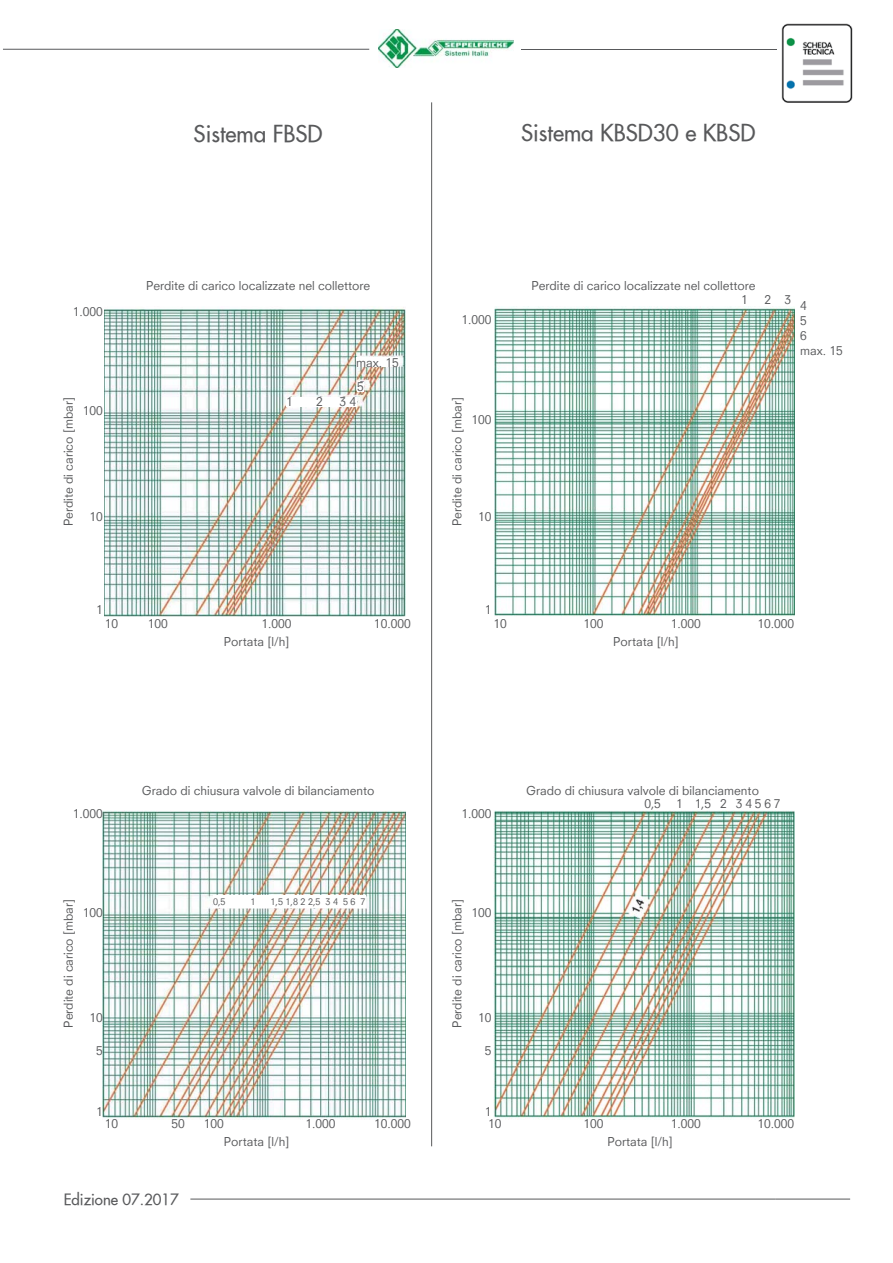
<style>
.page{position:relative;width:893px;height:1263px;background:#fff}
.page>*{position:absolute;margin:0;border:0;box-sizing:border-box;transform-origin:0 0}
.t1{font:22.5px "Futura Extended";color:#58595b}
.t2{font:15px "Futura Extended";color:#58595b}
.t3{font:12px/15px "Neuzeit SLT";color:#58595b}
.t4{font:9px "Neuzeit SLT";color:#58595b}
</style>
<div class="page">
<img style="left:105px;top:307px;width:300px;height:309px">
<div style="left:286px;top:397px;width:70px;height:9px;background:#fff"></div>
<div style="left:357px;top:382px;width:7px;height:9px;background:#fff"></div>
<div style="left:356px;top:358px;width:43px;height:9px;background:#fff"></div>
<img style="left:495px;top:307px;width:299px;height:309px">
<img style="left:494px;top:811px;width:300px;height:308px">
<hr style="left:431px;top:102px;width:1px;height:1044px;background:#58595b">
<img style="left:103px;top:811px;width:302px;height:308px">
<div style="left:213px;top:895px;width:153px;height:13px;background:#fff"></div>
<hr style="left:190px;top:1199px;width:586px;height:1px;background:#58595b">
<hr style="left:3px;top:49px;width:366px;height:1px;background:#58595b">
<hr style="left:521px;top:49px;width:257px;height:1px;background:#58595b">
<img style="left:781px;top:24px;width:72px;height:78px">
<img style="left:379px;top:29px;width:135px;height:39px">
<hr style="left:776px;top:1199px;width:74px;height:1px;background:#58595b">
<h1 class="t1" style="left:194px;top:122px;width:130px">Sistema FBSD</h1>
<h1 class="t1" style="left:521px;top:122px;width:236px">Sistema KBSD30 e KBSD</h1>
<p class="t3" style="left:146px;top:278px;width:226px">Perdite di carico localizzate nel collettore</p>
<p class="t3" style="left:531px;top:278px;width:226px">Perdite di carico localizzate nel collettore</p>
<p class="t3" style="left:73px;top:304px;width:32px">1.000</p>
<p class="t3" style="left:462px;top:312px;width:32px">1.000</p>
<p class="t3" style="left:741px;top:292px;width:8px">1</p>
<p class="t3" style="left:764px;top:292px;width:28px">2 3</p>
<p class="t3" style="left:800px;top:298px;width:44px">4<br>5<br>6<br>max. 15</p>
<p class="t3" style="left:356px;top:355px;width:44px">max. 15</p>
<p class="t3" style="left:357px;top:379px;width:8px">5</p>
<p class="t3" style="left:61px;top:526px;width:130px;rotate:-90deg">Perdite di carico [mbar]</p>
<p class="t3" style="left:83px;top:403px;width:22px">100</p>
<p class="t3" style="left:89px;top:509px;width:15px">10</p>
<p class="t3" style="left:286px;top:394px;width:8px">1</p>
<p class="t3" style="left:316px;top:394px;width:8px">2</p>
<p class="t3" style="left:340px;top:394px;width:18px">3 4</p>
<p class="t3" style="left:450px;top:526px;width:130px;rotate:-90deg">Perdite di carico [mbar]</p>
<p class="t3" style="left:472px;top:412px;width:22px">100</p>
<p class="t3" style="left:478px;top:509px;width:15px">10</p>
<p class="t3" style="left:96px;top:602px;width:8px">1</p>
<p class="t3" style="left:485px;top:602px;width:8px">1</p>
<p class="t3" style="left:105px;top:616px;width:15px">10</p>
<p class="t3" style="left:148px;top:616px;width:22px">100</p>
<p class="t3" style="left:262px;top:616px;width:32px">1.000</p>
<p class="t3" style="left:374px;top:616px;width:38px">10.000</p>
<p class="t3" style="left:494px;top:616px;width:15px">10</p>
<p class="t3" style="left:583px;top:616px;width:22px">100</p>
<p class="t3" style="left:671px;top:616px;width:32px">1.000</p>
<p class="t3" style="left:757px;top:616px;width:38px">10.000</p>
<p class="t3" style="left:224px;top:634px;width:67px">Portata [l/h]</p>
<p class="t3" style="left:613px;top:634px;width:67px">Portata [l/h]</p>
<p class="t3" style="left:73px;top:806px;width:32px">1.000</p>
<p class="t3" style="left:142px;top:783px;width:234px">Grado di chiusura valvole di bilanciamento</p>
<p class="t3" style="left:462px;top:806px;width:32px">1.000</p>
<p class="t3" style="left:644px;top:784px;width:116px;line-height:13.2px;text-indent:-118px">Grado di chiusura valvole di bilanciamento<br>0,5</p>
<p class="t3" style="left:676px;top:796px;width:106px">1 1,5 2 3 4 5 6 7</p>
<p class="t3" style="left:61px;top:1028px;width:130px;rotate:-90deg">Perdite di carico [mbar]</p>
<p class="t3" style="left:83px;top:905px;width:22px">100</p>
<p class="t3" style="left:89px;top:1010px;width:15px">10</p>
<p class="t4" style="left:213px;top:896px;width:14px">0,5</p>
<p class="t4" style="left:251px;top:896px;width:7px">1</p>
<p class="t4" style="left:271px;top:896px;width:97px">1,5 1,8 2 2,5 3 4 5 6 7</p>
<p class="t3" style="left:450px;top:1028px;width:130px;rotate:-90deg">Perdite di carico [mbar]</p>
<p class="t3" style="left:472px;top:905px;width:22px">100</p>
<p class="t3" style="left:478px;top:1010px;width:15px">10</p>
<p class="t3" style="left:96px;top:1043px;width:8px">5</p>
<p class="t3" style="left:485px;top:1043px;width:8px">5</p>
<p class="t3" style="left:96px;top:1104px;width:8px">1</p>
<p class="t3" style="left:485px;top:1104px;width:8px">1</p>
<p class="t3" style="left:172px;top:1116px;width:15px">50</p>
<p class="t3" style="left:105px;top:1116px;width:15px">10</p>
<p class="t3" style="left:204px;top:1116px;width:22px">100</p>
<p class="t3" style="left:305px;top:1116px;width:32px">1.000</p>
<p class="t3" style="left:374px;top:1116px;width:38px">10.000</p>
<p class="t3" style="left:488px;top:1116px;width:15px">10</p>
<p class="t3" style="left:583px;top:1116px;width:22px">100</p>
<p class="t3" style="left:671px;top:1116px;width:32px">1.000</p>
<p class="t3" style="left:757px;top:1116px;width:38px">10.000</p>
<p class="t3" style="left:224px;top:1134px;width:67px">Portata [l/h]</p>
<p class="t3" style="left:607px;top:1134px;width:67px">Portata [l/h]</p>
<p class="t2" style="left:64px;top:1192px;width:117px">Edizione 07.2017</p>
</div>
